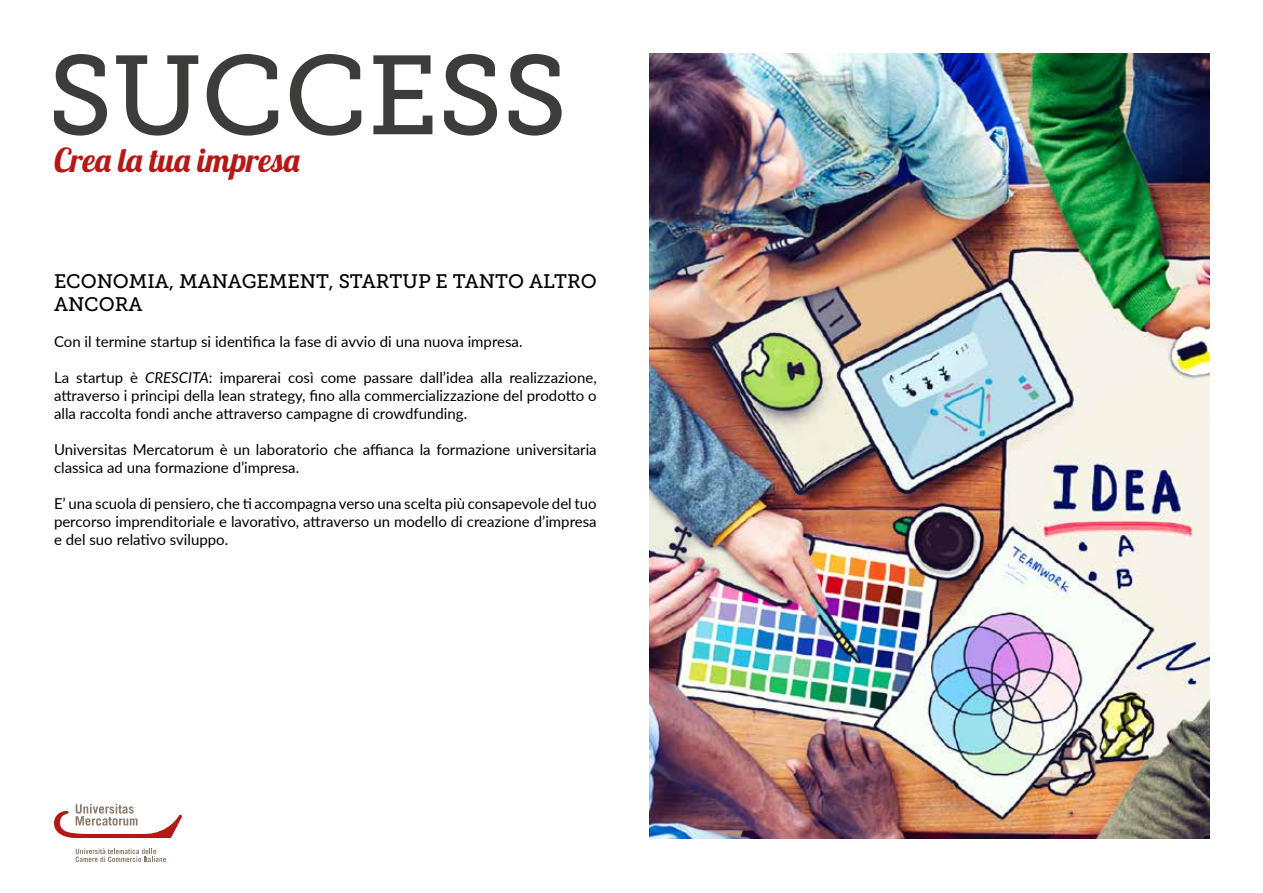
<style>
.page{position:relative;width:1263px;height:893px;background:#fff}
.page>*{position:absolute;margin:0;border:0;box-sizing:border-box;transform-origin:0 0}
.t1{font:33px "Lobster 1.4";letter-spacing:.01em;color:#b41918}
.t2{font:19.5px/23.4px "Museo Slab 500";color:#000}
.t3{font:15px/18px "Lato";color:#000;text-align:justify}
.s1{font-style:italic}
</style>
<div class="page">
<svg style="left:54px;top:54px;width:508px;height:82px"></svg>
<svg style="left:54px;top:804px;width:128px;height:34px"></svg>
<svg style="left:76px;top:848px;width:90px;height:14px"></svg>
<img style="left:649px;top:54px;width:561px;height:785px">
<h1 class="t1" style="left:54px;top:139px;width:247px">Crea la tua impresa</h1>
<h2 class="t2" style="left:54px;top:270px;width:544px">ECONOMIA, MANAGEMENT, STARTUP E TANTO ALTRO<br>ANCORA</h2>
<p class="t3" style="left:54px;top:332px;width:470px">Con il termine startup si identifica la fase di avvio di una nuova impresa.</p>
<p class="t3" style="left:54px;top:368px;width:544px">La startup è <span class="s1">CRESCITA</span>: imparerai così come passare dall’idea alla realizzazione, attraverso i principi della lean strategy, fino alla commercializzazione del prodotto o alla raccolta fondi anche attraverso campagne di crowdfunding.</p>
<p class="t3" style="left:54px;top:440px;width:544px">Universitas Mercatorum è un laboratorio che affianca la formazione universitaria classica ad una formazione d’impresa.</p>
<p class="t3" style="left:54px;top:494px;width:544px">E’ una scuola di pensiero, che ti accompagna verso una scelta più consapevole del tuo percorso imprenditoriale e lavorativo, attraverso un modello di creazione d’impresa e del suo relativo sviluppo.</p>
</div>
